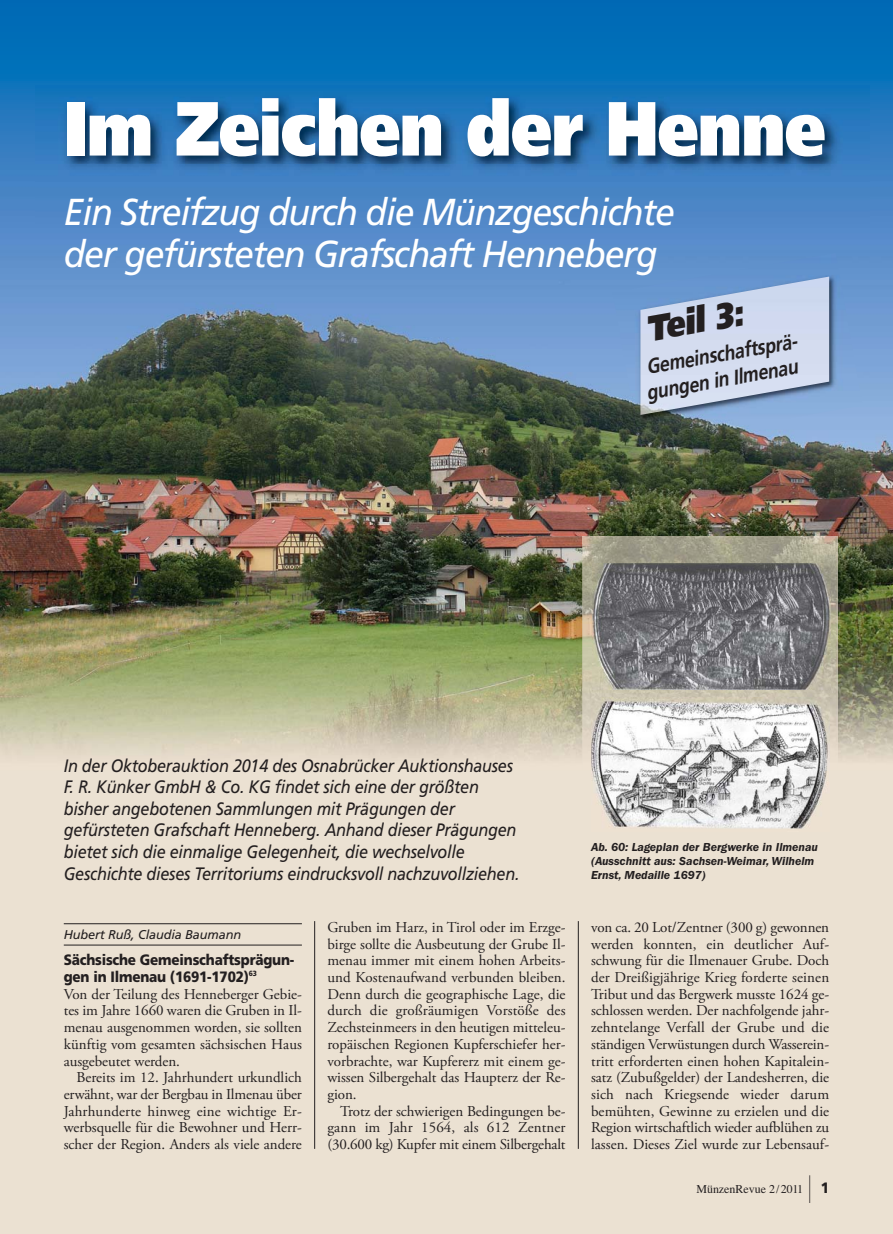
<style>
.page{position:relative;width:893px;height:1234px;background:#fff}
.page>*{position:absolute;margin:0;border:0;box-sizing:border-box;transform-origin:0 0}
.t1{font:900 76.5px "Frutiger LT Std";letter-spacing:-.015em;color:#fff;scale:.85 1}
.t2{font:40.5px "Times";color:#231f20;scale:.25 1}
.t3{font:italic 37.5px/42px "Frutiger LT Std";letter-spacing:-.035em;color:#fff;scale:.95 1}
.t4{font:italic 900 36px "Frutiger LT Std";color:#231f20;scale:.85 1}
.t5{font:italic 700 21px/25.2px "Frutiger LT Std";color:#231f20;scale:.85 1}
.t6{font:italic 18px/21.6px "Frutiger LT Std";letter-spacing:-.015em;color:#231f20;scale:.9 1}
.t7{font:15px/16.6px "Adobe Garamond Pro";color:#231f20;text-align:justify}
.t8{font:900 15px/16.6px "Frutiger LT Std";letter-spacing:-.015em;color:#231f20;scale:.9 1}
.t9{font:italic 12.75px "Frutiger LT Std";letter-spacing:-.01em;color:#231f20}
.t10{font:italic 600 12px/14.4px "ITC Franklin Gothic Std";color:#231f20}
.t11{font:12px "Times";letter-spacing:-.005em;color:#231f20}
</style>
<div class="page">
<div style="left:0;top:536px;width:893px;height:697px;background:#ebe1d2"></div>
<svg style="left:0;top:0;width:893px;height:165px;background:#036eb8"></svg>
<img style="left:0;top:165px;width:893px;height:594px">
<hr style="left:64px;top:923px;width:238px;height:1px;background:#231f20">
<hr style="left:64px;top:944px;width:238px;height:1px;background:#231f20">
<img style="left:36px;top:85px;width:834px;height:140px">
<img style="left:583px;top:536px;width:255px;height:223px">
<img style="left:613px;top:253px;width:249px;height:191px">
<img style="left:640px;top:276px;width:189px;height:139px">
<img style="left:593px;top:563px;width:238px;height:126px">
<img style="left:591px;top:697px;width:238px;height:132px">
<hr style="left:314px;top:920px;width:1px;height:228px;background:#231f20">
<hr style="left:578px;top:920px;width:1px;height:228px;background:#231f20">
<h1 class="t1" style="left:64px;top:84px;width:898px">Im Zeichen der Henne</h1>
<h3 class="t3" style="left:64px;top:193px;width:645px">Ein Streifzug durch die Münzgeschichte der gefürsteten Grafschaft Henneberg</h3>
<h3 class="t4" style="left:642px;top:309px;width:118px;rotate:-10deg">Teil 3:</h3>
<h3 class="t5" style="left:640px;top:355px;width:191px;rotate:-10deg">Gemeinschaftsprä&shy;gungen in Ilmenau</h3>
<p class="t6" style="left:64px;top:755px;width:508px">In der Oktoberauktion 2014 des Osnabrücker Auktionshauses F. R. Künker GmbH &amp; Co. KG findet sich eine der größten bisher angebotenen Sammlungen mit Prägungen der gefürsteten Grafschaft Henneberg. Anhand dieser Prägungen bietet sich die einmalige Gelegenheit, die wechselvolle Geschichte dieses Territoriums eindrucksvoll nachzuvollziehen.</p>
<p class="t9" style="left:64px;top:928px;width:179px">Hubert Ruß, Claudia Baumann</p>
<p class="t8" style="left:64px;top:951px;width:258px">Sächsische Gemeinschaftsprägun&shy;gen in Ilmenau (1691-1702)<sup>63</sup></p>
<p class="t7" style="left:64px;top:986px;width:240px">Von der Teilung des Henneberger Gebie&shy;tes im Jahre 1660 waren die Gruben in Il&shy;menau ausgenommen worden, sie sollten künftig vom gesamten sächsischen Haus ausgebeutet werden.</p>
<p class="t7" style="left:64px;top:1070px;width:240px;text-indent:13px">Bereits im 12. Jahrhundert urkundlich erwähnt, war der Bergbau in Ilmenau über Jahrhunderte hinweg eine wichtige Er&shy;werbsquelle für die Bewohner und Herr&shy;scher der Region. Anders als viele andere</p>
<p class="t7" style="left:327px;top:919px;width:240px">Gruben im Harz, in Tirol oder im Erzge&shy;birge sollte die Ausbeutung der Grube Il&shy;menau immer mit einem hohen Arbeits&shy;und Kostenaufwand verbunden bleiben.<br>Denn durch die geographische Lage, die durch die großräumigen Vorstöße des Zechsteinmeers in den heutigen mitteleu&shy;ropäischen Regionen Kupferschiefer her&shy;vorbrachte, war Kupfererz mit einem ge&shy;wissen Silbergehalt das Haupterz der Re&shy;gion.</p>
<p class="t7" style="left:327px;top:1103px;width:240px;text-indent:13px">Trotz der schwierigen Bedingungen be&shy;gann im Jahr 1564, als 612 Zentner (30.600 kg) Kupfer mit einem Silbergehalt</p>
<p class="t10" style="left:591px;top:840px;width:228px">Ab. 60: Lageplan der Bergwerke in Ilmenau (Ausschnitt aus: Sachsen-Weimar, Wilhelm<br>Ernst, Medaille 1697)</p>
<p class="t7" style="left:591px;top:919px;width:240px">von ca. 20 Lot/Zentner (300 g) gewonnen werden konnten, ein deutlicher Auf&shy;schwung für die Ilmenauer Grube. Doch der Dreißigjährige Krieg forderte seinen Tribut und das Bergwerk musste 1624 ge&shy;schlossen werden. Der nachfolgende jahr&shy;zehntelange Verfall der Grube und die ständigen Verwüstungen durch Wasserein&shy;tritt erforderten einen hohen Kapitalein&shy;satz (Zubußgelder) der Landesherren, die sich nach Kriegsende wieder darum bemühten, Gewinne zu erzielen und die Region wirtschaftlich wieder aufblühen zu lassen. Dieses Ziel wurde zur Lebensauf-</p>
<p class="t11" style="left:696px;top:1184px;width:108px">MünzenRevue 2/2011</p>
<h2 class="t2" style="left:809px;top:1173px;width:10px">|</h2>
<p class="t8" style="left:821px;top:1178px;width:11px">1</p>
</div>
